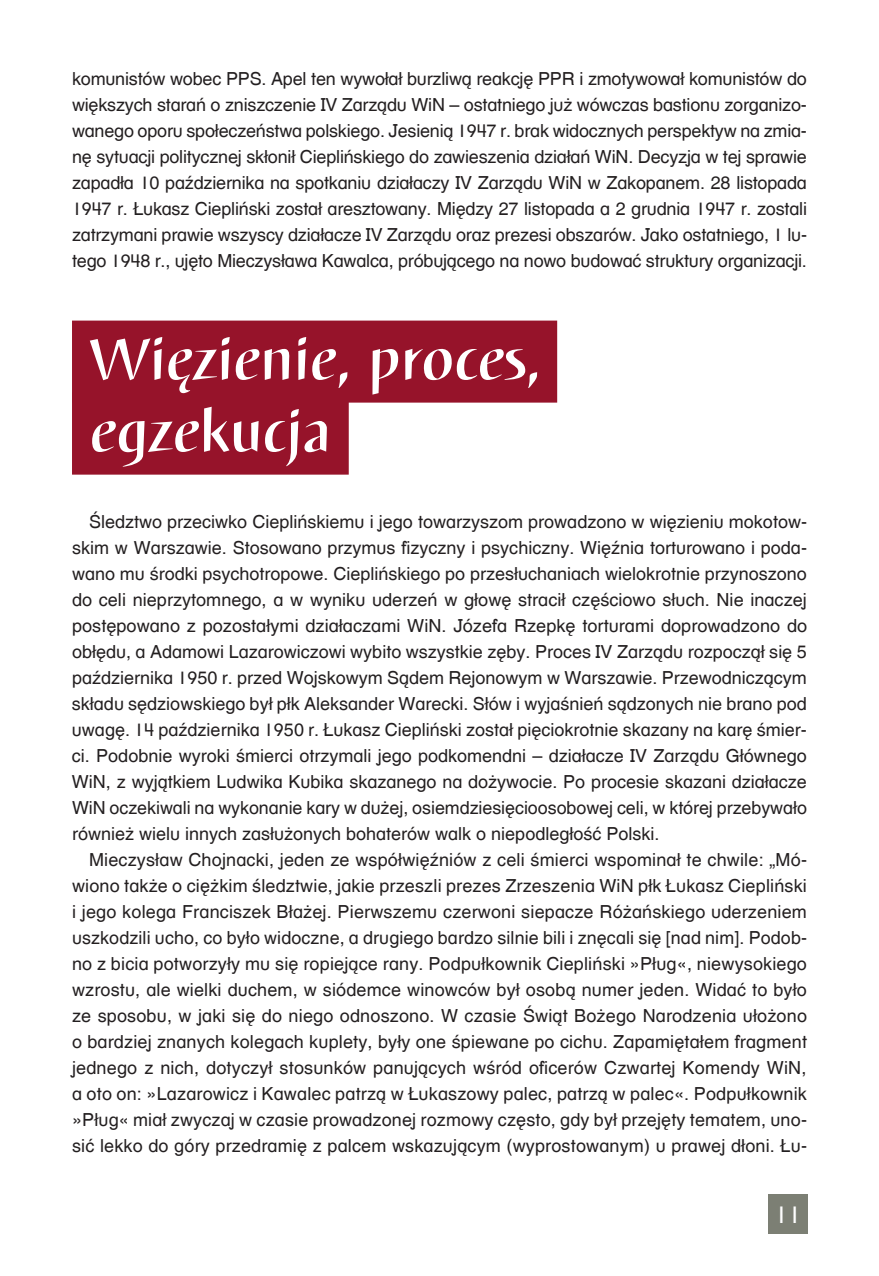
<style>
.page{position:relative;width:879px;height:1276px;background:#fff}
.page>*{position:absolute;margin:0;border:0;box-sizing:border-box;transform-origin:0 0}
.t1{font:60px/72px "Iskra pogrubiony";color:#fff}
.t2{font:24px "Helvetica Textbook Com";color:#fff}
.t3{font:18px/26px "Helvetica Textbook Com";color:#231f20;text-align:justify}
</style>
<div class="page">
<div style="left:768px;top:1194px;width:40px;height:39px;background:#7c7f74"></div>
<div style="left:72px;top:320px;width:485px;height:82px;background:#96132a"></div>
<div style="left:72px;top:392px;width:277px;height:82px;background:#96132a"></div>
<p class="t3" style="left:72px;top:65px;width:736px">komunistów wobec PPS. Apel ten wywołał burzliwą reakcję PPR i zmotywował komunistów do większych starań o zniszczenie IV Zarządu WiN – ostatniego już wówczas bastionu zorganizo&shy;wanego oporu społeczeństwa polskiego. Jesienią 1947 r. brak widocznych perspektyw na zmia&shy;nę sytuacji politycznej skłonił Cieplińskiego do zawieszenia działań WiN. Decyzja w tej sprawie zapadła 10 października na spotkaniu działaczy IV Zarządu WiN w Zakopanem. 28 listopada 1947 r. Łukasz Ciepliński został aresztowany. Między 27 listopada a 2 grudnia 1947 r. zostali zatrzymani prawie wszyscy działacze IV Zarządu oraz prezesi obszarów. Jako ostatniego, 1 lu&shy;tego 1948 r., ujęto Mieczysława Kawalca, próbującego na nowo budować struktury organizacji.</p>
<h1 class="t1" style="left:90px;top:324px;width:451px">Więzienie, proces, egzekucja</h1>
<p class="t3" style="left:72px;top:508px;width:737px;text-indent:17px">Śledztwo przeciwko Cieplińskiemu i jego towarzyszom prowadzono w więzieniu mokotow&shy;skim w Warszawie. Stosowano przymus fizyczny i psychiczny. Więźnia torturowano i poda&shy;wano mu środki psychotropowe. Cieplińskiego po przesłuchaniach wielokrotnie przynoszono do celi nieprzytomnego, a w wyniku uderzeń w głowę stracił częściowo słuch. Nie inaczej postępowano z pozostałymi działaczami WiN. Józefa Rzepkę torturami doprowadzono do obłędu, a Adamowi Lazarowiczowi wybito wszystkie zęby. Proces IV Zarządu rozpoczął się 5 października 1950 r. przed Wojskowym Sądem Rejonowym w Warszawie. Przewodniczącym składu sędziowskiego był płk Aleksander Warecki. Słów i wyjaśnień sądzonych nie brano pod uwagę. 14 października 1950 r. Łukasz Ciepliński został pięciokrotnie skazany na karę śmier&shy;ci. Podobnie wyroki śmierci otrzymali jego podkomendni – działacze IV Zarządu Głównego WiN, z wyjątkiem Ludwika Kubika skazanego na dożywocie. Po procesie skazani działacze WiN oczekiwali na wykonanie kary w dużej, osiemdziesięcioosobowej celi, w której przebywało również wielu innych zasłużonych bohaterów walk o niepodległość Polski.</p>
<p class="t3" style="left:72px;top:846px;width:736px;text-indent:17px">Mieczysław Chojnacki, jeden ze współwięźniów z celi śmierci wspominał te chwile: „Mó&shy;wiono także o ciężkim śledztwie, jakie przeszli prezes Zrzeszenia WiN płk Łukasz Ciepliński i jego kolega Franciszek Błażej. Pierwszemu czerwoni siepacze Różańskiego uderzeniem uszkodzili ucho, co było widoczne, a drugiego bardzo silnie bili i znęcali się [nad nim]. Podob&shy;no z bicia potworzyły mu się ropiejące rany. Podpułkownik Ciepliński »Pług«, niewysokiego wzrostu, ale wielki duchem, w siódemce winowców był osobą numer jeden. Widać to było ze sposobu, w jaki się do niego odnoszono. W czasie Świąt Bożego Narodzenia ułożono o bardziej znanych kolegach kuplety, były one śpiewane po cichu. Zapamiętałem fragment jednego z nich, dotyczył stosunków panujących wśród oficerów Czwartej Komendy WiN, a oto on: »Lazarowicz i Kawalec patrzą w Łukaszowy palec, patrzą w palec«. Podpułkownik »Pług« miał zwyczaj w czasie prowadzonej rozmowy często, gdy był przejęty tematem, uno&shy;sić lekko do góry przedramię z palcem wskazującym (wyprostowanym) u prawej dłoni. Łu-</p>
<h2 class="t2" style="left:775px;top:1199px;width:28px">11</h2>
</div>
